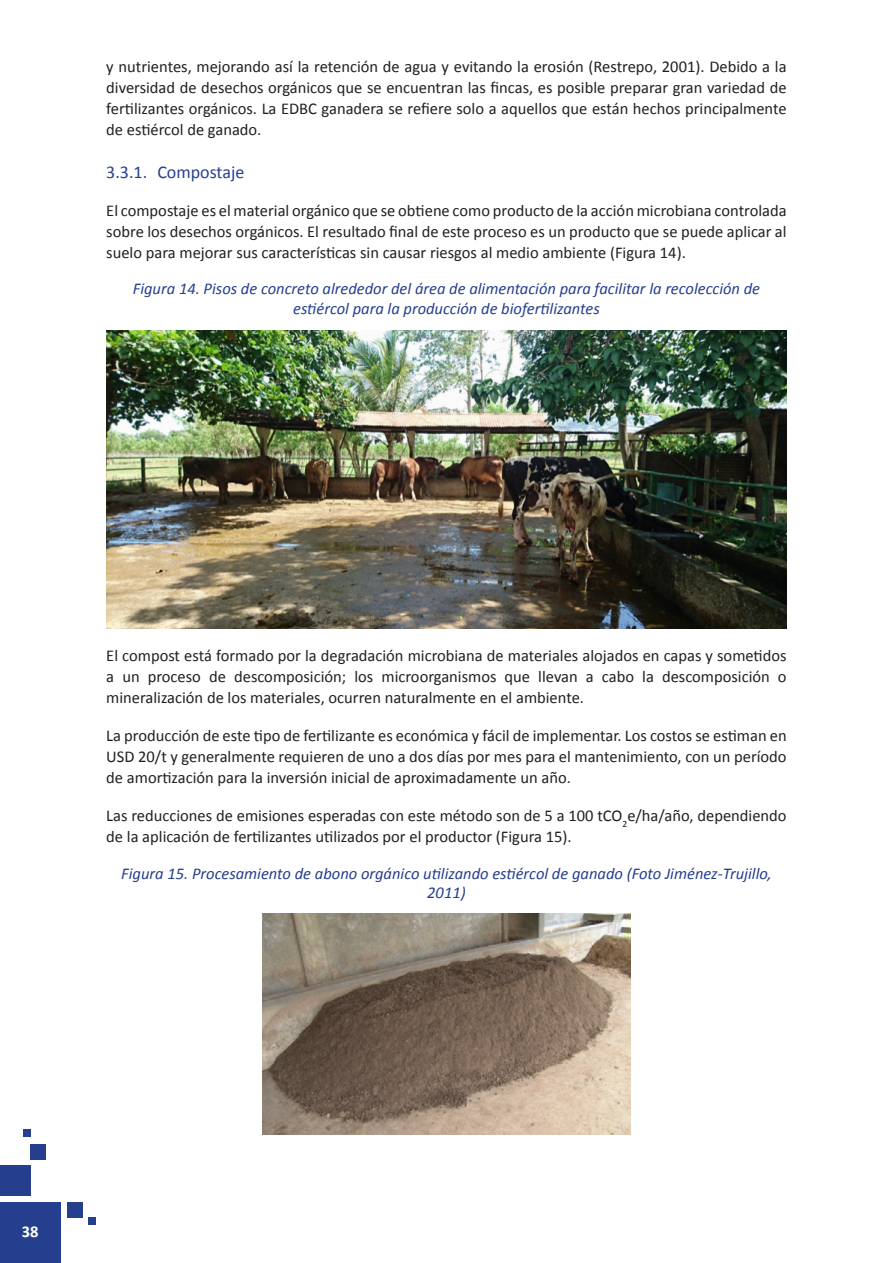
<style>
.page{position:relative;width:893px;height:1263px;background:#fff}
.page>*{position:absolute;margin:0;border:0;box-sizing:border-box;transform-origin:0 0}
.t1{font:18px "Calibri";color:#253f8e}
.t2{font:16.5px/21px "Calibri";color:#231f20;text-align:justify}
.t3{font:italic 16.5px/19.5px "Calibri";color:#253f8e;text-align:center}
.t4{font:700 16.5px "Calibri";color:#fff}
</style>
<div class="page">
<div style="left:0;top:1202px;width:61px;height:61px;background:#253f8e"></div>
<div style="left:0;top:1165px;width:30px;height:31px;background:#253f8e"></div>
<div style="left:31px;top:1144px;width:15px;height:15px;background:#253f8e"></div>
<div style="left:67px;top:1202px;width:15px;height:15px;background:#253f8e"></div>
<div style="left:23px;top:1129px;width:8px;height:8px;background:#253f8e"></div>
<div style="left:89px;top:1217px;width:7px;height:8px;background:#253f8e"></div>
<img style="left:106px;top:331px;width:681px;height:297px">
<img style="left:263px;top:914px;width:367px;height:220px">
<p class="t2" style="left:106px;top:55px;width:682px">y nutrientes, mejorando así la retención de agua y evitando la erosión (Restrepo, 2001). Debido a la diversidad de desechos orgánicos que se encuentran las fincas, es posible preparar gran variedad de fertilizantes orgánicos. La EDBC ganadera se refiere solo a aquellos que están hechos principalmente de estiércol de ganado.</p>
<p class="t1" style="left:106px;top:161px;width:139px">3.3.1. Compostaje</p>
<p class="t2" style="left:106px;top:199px;width:682px">El compostaje es el material orgánico que se obtiene como producto de la acción microbiana controlada sobre los desechos orgánicos. El resultado final de este proceso es un producto que se puede aplicar al suelo para mejorar sus características sin causar riesgos al medio ambiente (Figura 14).</p>
<p class="t3" style="left:133px;top:278px;width:629px">Figura 14. Pisos de concreto alrededor del área de alimentación para facilitar la recolección de estiércol para la producción de biofertilizantes</p>
<p class="t2" style="left:106px;top:645px;width:682px">El compost está formado por la degradación microbiana de materiales alojados en capas y sometidos a un proceso de descomposición; los microorganismos que llevan a cabo la descomposición o mineralización de los materiales, ocurren naturalmente en el ambiente.</p>
<p class="t2" style="left:106px;top:725px;width:682px">La producción de este tipo de fertilizante es económica y fácil de implementar. Los costos se estiman en USD 20/t y generalmente requieren de uno a dos días por mes para el mantenimiento, con un período de amortización para la inversión inicial de aproximadamente un año.</p>
<p class="t2" style="left:106px;top:805px;width:682px">Las reducciones de emisiones esperadas con este método son de 5 a 100 tCO<sub>2</sub>e/ha/año, dependiendo de la aplicación de fertilizantes utilizados por el productor (Figura 15).</p>
<p class="t3" style="left:121px;top:863px;width:652px">Figura 15. Procesamiento de abono orgánico utilizando estiércol de ganado (Foto Jiménez-Trujillo,<br>2011)</p>
<p class="t4" style="left:22px;top:1221px;width:18px">38</p>
</div>
